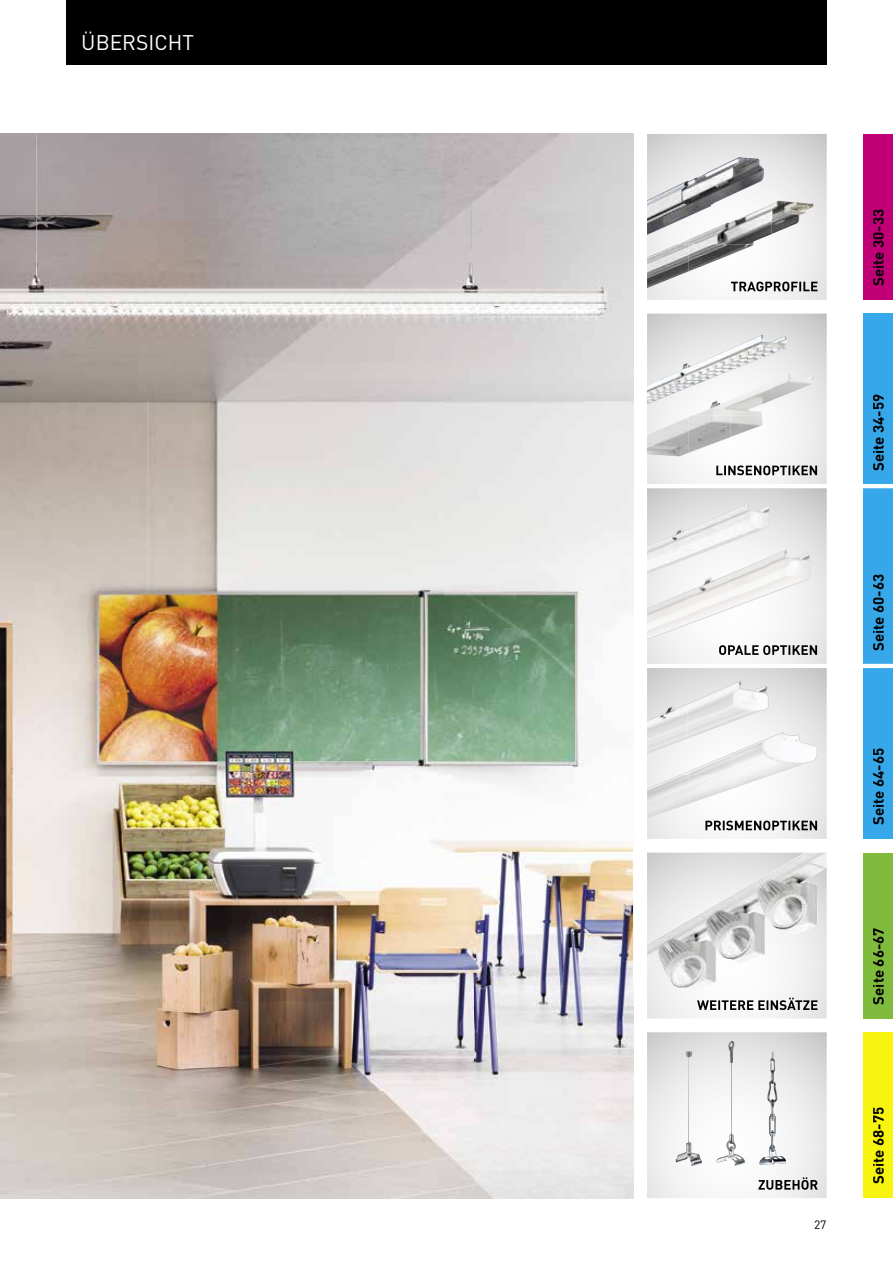
<style>
.page{position:relative;width:893px;height:1263px;background:#fff}
.page>*{position:absolute;margin:0;border:0;box-sizing:border-box;transform-origin:0 0}
.t1{font:21px "Trilux DIN";color:#fff}
.t2{font:700 15px "Trilux DIN";color:#000}
.t3{font:12px "Trilux DIN";color:#000}
</style>
<div class="page">
<img style="left:0;top:134px;width:633px;height:159px">
<img style="left:0;top:293px;width:475px;height:160px">
<img style="left:475px;top:293px;width:158px;height:14px">
<img style="left:0;top:453px;width:444px;height:319px">
<img style="left:0;top:772px;width:475px;height:426px">
<img style="left:475px;top:844px;width:158px;height:354px">
<img style="left:574px;top:844px;width:59px;height:2px">
<img style="left:444px;top:307px;width:189px;height:537px">
<svg style="left:647px;top:1032px;width:180px;height:166px"></svg>
<div style="left:863px;top:314px;width:30px;height:525px;background:#36a7e9"></div>
<div style="left:863px;top:853px;width:30px;height:165px;background:#80bb3d"></div>
<div style="left:863px;top:1032px;width:30px;height:166px;background:#f7f410"></div>
<div style="left:863px;top:134px;width:30px;height:166px;background:#c10077"></div>
<svg style="left:647px;top:990px;width:180px;height:28px"></svg>
<img style="left:647px;top:853px;width:180px;height:137px">
<hr style="left:643px;top:484px;width:250px;height:4px;background:#fff">
<hr style="left:643px;top:664px;width:250px;height:4px;background:#fff">
<img style="left:676px;top:1051px;width:26px;height:115px">
<img style="left:716px;top:1041px;width:29px;height:125px">
<img style="left:759px;top:1051px;width:27px;height:114px">
<svg style="left:647px;top:134px;width:180px;height:166px"></svg>
<img style="left:688px;top:235px;width:42px;height:36px">
<img style="left:730px;top:204px;width:42px;height:40px">
<img style="left:772px;top:201px;width:41px;height:33px">
<img style="left:647px;top:244px;width:42px;height:44px">
<img style="left:730px;top:244px;width:24px;height:11px">
<img style="left:647px;top:157px;width:117px;height:78px">
<svg style="left:469px;top:314px;width:358px;height:525px"></svg>
<img style="left:692px;top:399px;width:38px;height:16px">
<img style="left:730px;top:381px;width:42px;height:34px">
<img style="left:772px;top:374px;width:42px;height:26px">
<img style="left:647px;top:417px;width:42px;height:39px">
<img style="left:689px;top:415px;width:41px;height:38px">
<img style="left:730px;top:415px;width:33px;height:22px">
<div style="left:66px;top:0;width:760px;height:65px;background:#000"></div>
<img style="left:731px;top:282px;width:86px;height:9px">
<img style="left:716px;top:465px;width:101px;height:10px">
<img style="left:719px;top:645px;width:98px;height:10px">
<img style="left:705px;top:821px;width:112px;height:9px">
<img style="left:697px;top:998px;width:120px;height:12px">
<img style="left:758px;top:1177px;width:60px;height:13px">
<h1 class="t1" style="left:81px;top:29px;width:114px">ÜBERSICHT</h1>
<p class="t3" style="left:814px;top:1217px;width:14px">27</p>
<p class="t2" style="left:868px;top:286px;width:79px;rotate:-90deg">Seite 30-33</p>
<p class="t2" style="left:868px;top:471px;width:79px;rotate:-90deg">Seite 34-59</p>
<p class="t2" style="left:868px;top:651px;width:79px;rotate:-90deg">Seite 60-63</p>
<p class="t2" style="left:868px;top:825px;width:79px;rotate:-90deg">Seite 64-65</p>
<p class="t2" style="left:868px;top:1005px;width:79px;rotate:-90deg">Seite 66-67</p>
<p class="t2" style="left:868px;top:1184px;width:79px;rotate:-90deg">Seite 68-75</p>
</div>
